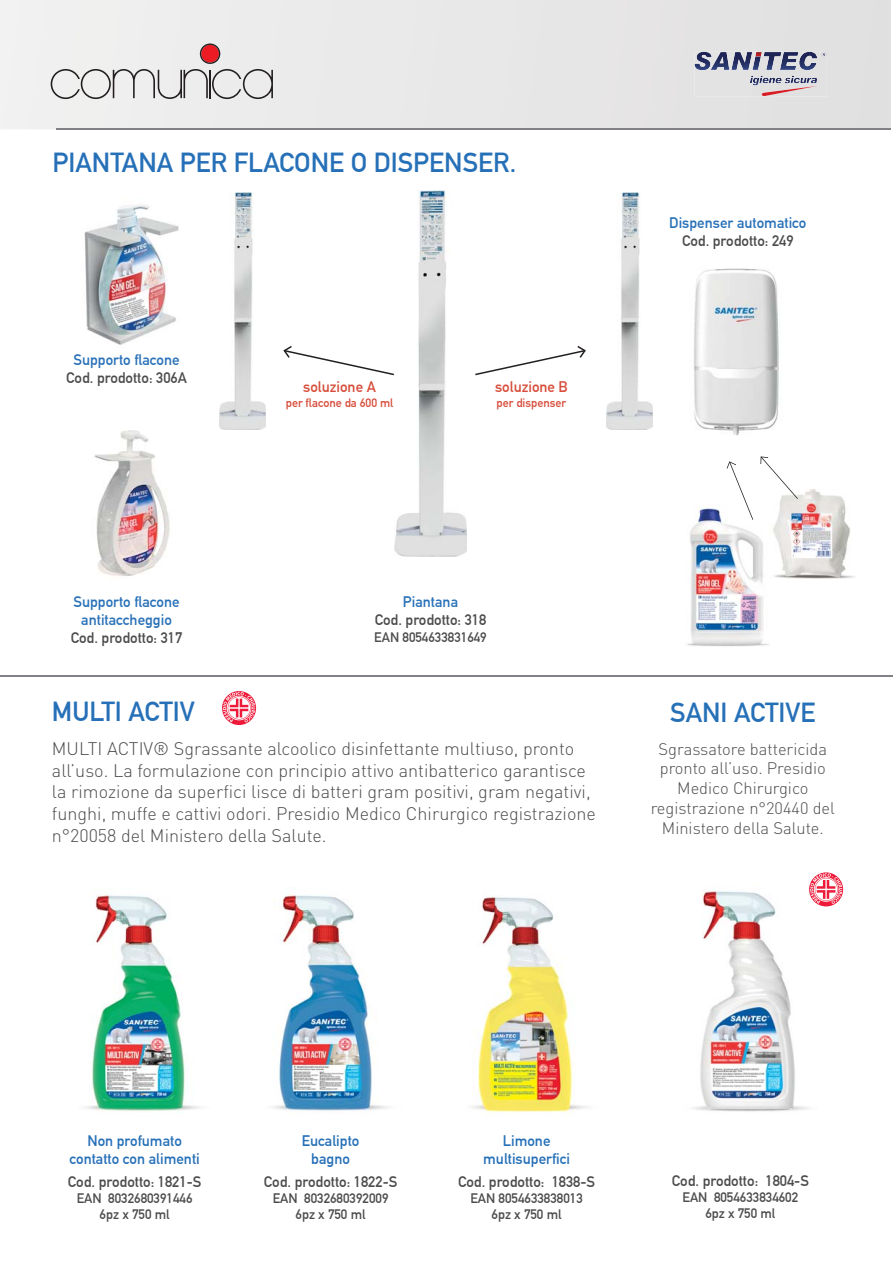
<style>
.page{position:relative;width:893px;height:1263px;background:#fff}
.page>*{position:absolute;margin:0;border:0;box-sizing:border-box;transform-origin:0 0}
.t1{font:27px "DIN Mittelschrift LT";color:#2670b8}
.t2{font:300 18px/21.6px "DIN";color:#4c4c4e}
.t3{font:300 16.5px/19.8px "DIN";color:#4c4c4e;text-align:center}
.t4{font:15px "DIN Mittelschrift LT";color:#4c4c4e}
.t5{font:15px/18px "DIN Mittelschrift LT";color:#2971b8;text-align:center}
.t6{font:15px/18px "DIN Mittelschrift LT";color:#2670b8;text-align:center}
.t7{font:15px "DIN Mittelschrift LT";color:#d74d3b}
.t8{font:13.5px/16.2px "DIN Mittelschrift LT";color:#4c4c4e;text-align:center}
.t9{font:12px "DIN Mittelschrift LT";color:#d74d3b}
</style>
<div class="page">
<div style="left:0;top:0;width:891px;height:129px;background:#e8e8e8"></div>
<svg style="left:694px;top:52px;width:133px;height:44px;background:#b7b5c2"></svg>
<img style="left:84px;top:205px;width:95px;height:140px">
<img style="left:395px;top:191px;width:71px;height:365px">
<svg style="left:283px;top:346px;width:111px;height:29px"></svg>
<svg style="left:475px;top:346px;width:111px;height:29px"></svg>
<img style="left:693px;top:268px;width:86px;height:168px">
<img style="left:687px;top:508px;width:82px;height:139px">
<img style="left:772px;top:489px;width:83px;height:89px">
<svg style="left:760px;top:456px;width:38px;height:43px"></svg>
<svg style="left:727px;top:461px;width:26px;height:59px"></svg>
<img style="left:85px;top:895px;width:115px;height:216px">
<img style="left:272px;top:894px;width:116px;height:217px">
<img style="left:471px;top:897px;width:116px;height:218px">
<svg style="left:222px;top:691px;width:34px;height:34px"></svg>
<img style="left:693px;top:891px;width:133px;height:221px">
<svg style="left:809px;top:872px;width:34px;height:34px"></svg>
<svg style="left:51px;top:43px;width:222px;height:56px"></svg>
<img style="left:219px;top:193px;width:46px;height:236px">
<img style="left:606px;top:193px;width:46px;height:236px">
<img style="left:94px;top:430px;width:76px;height:146px">
<hr style="left:0;top:675px;width:893px;height:1px;background:#808285">
<hr style="left:56px;top:128px;width:835px;height:1px;background:#808285">
<h1 class="t1" style="left:53px;top:146px;width:465px">PIANTANA PER FLACONE O DISPENSER.</h1>
<p class="t5" style="left:74px;top:351px;width:108px">Supporto flacone</p>
<p class="t4" style="left:66px;top:369px;width:122px">Cod. prodotto: 306A</p>
<p class="t7" style="left:303px;top:378px;width:74px">soluzione A</p>
<p class="t9" style="left:286px;top:395px;width:109px">per flacone da 600 ml</p>
<p class="t7" style="left:495px;top:378px;width:74px">soluzione B</p>
<p class="t9" style="left:497px;top:395px;width:71px">per dispenser</p>
<p class="t5" style="left:669px;top:214px;width:139px">Dispenser automatico</p>
<p class="t4" style="left:682px;top:232px;width:113px">Cod. prodotto: 249</p>
<p class="t5" style="left:74px;top:593px;width:108px">Supporto flacone antitaccheggio</p>
<p class="t4" style="left:71px;top:629px;width:113px">Cod. prodotto: 317</p>
<p class="t5" style="left:403px;top:593px;width:57px">Piantana</p>
<p class="t4" style="left:375px;top:611px;width:113px">Cod. prodotto: 318</p>
<p class="t8" style="left:374px;top:629px;width:114px">EAN 8054633831649</p>
<h1 class="t1" style="left:52px;top:695px;width:144px">MULTI ACTIV</h1>
<p class="t2" style="left:52px;top:740px;width:545px">MULTI ACTIV® Sgrassante alcoolico disinfettante multiuso, pronto all’uso. La formulazione con principio attivo antibatterico garantisce la rimozione da superfici lisce di batteri gram positivi, gram negativi, funghi, muffe e cattivi odori. Presidio Medico Chirurgico registrazione n°20058 del Ministero della Salute.</p>
<h1 class="t1" style="left:670px;top:697px;width:147px">SANI ACTIVE</h1>
<p class="t3" style="left:651px;top:740px;width:186px">Sgrassatore battericida pronto all’uso. Presidio<br>Medico Chirurgico registrazione n°20440 del<br>Ministero della Salute.</p>
<p class="t6" style="left:70px;top:1132px;width:132px">Non profumato contatto con alimenti</p>
<p class="t4" style="left:68px;top:1172px;width:135px">Cod. prodotto: 1821-S</p>
<p class="t8" style="left:77px;top:1190px;width:117px">EAN 8032680391446<br>6pz x 750 ml</p>
<p class="t6" style="left:302px;top:1132px;width:59px">Eucalipto bagno</p>
<p class="t4" style="left:264px;top:1172px;width:135px">Cod. prodotto: 1822-S</p>
<p class="t8" style="left:273px;top:1190px;width:117px">EAN 8032680392009<br>6pz x 750 ml</p>
<p class="t6" style="left:483px;top:1132px;width:88px">Limone multisuperfici</p>
<p class="t4" style="left:458px;top:1172px;width:139px">Cod. prodotto: 1838-S</p>
<p class="t8" style="left:470px;top:1190px;width:114px">EAN 8054633838013<br>6pz x 750 ml</p>
<p class="t4" style="left:672px;top:1172px;width:139px">Cod. prodotto: 1804-S</p>
<p class="t8" style="left:682px;top:1189px;width:117px">EAN 8054633834602<br>6pz x 750 ml</p>
</div>
